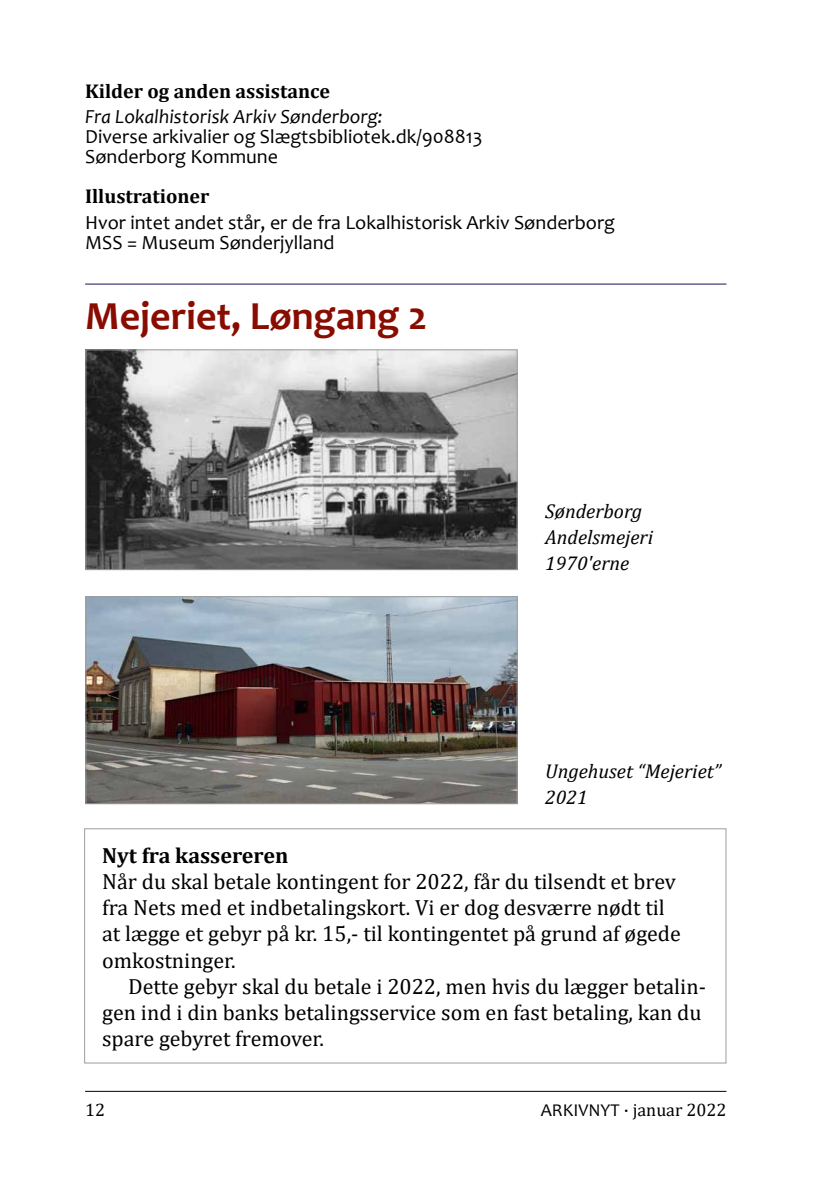
<style>
.page{position:relative;width:840px;height:1191px;background:#fff}
.page>*{position:absolute;margin:0;border:0;box-sizing:border-box;transform-origin:0 0}
.t1{font:700 40px "Candara";color:#890c00}
.t2{font:22px/26px "Cambria";color:#000}
.t3{font:700 22px "Cambria";color:#000}
.t4{font:20px/20px "Candara";color:#000}
.t5{font:italic 20px/26px "Cambria";color:#000}
.t6{font:700 20px "Cambria";color:#000}
.t7{font:italic 20px "Candara";color:#000}
.t8{font:18px "Cambria";color:#000}
.s1{font-family:"Candara"}
</style>
<div class="page">
<hr style="left:85px;top:1090px;width:641px;height:1px;background:#000">
<div style="left:84px;top:828px;width:642px;height:235px;border:1px solid #9c9d9d"></div>
<hr style="left:85px;top:283px;width:641px;height:1px;background:#1a134f">
<img style="left:87px;top:351px;width:428px;height:217px">
<div style="left:85px;top:349px;width:432px;height:221px;border:1px solid #9c9d9d"></div>
<img style="left:87px;top:598px;width:428px;height:204px">
<div style="left:85px;top:596px;width:432px;height:208px;border:1px solid #9c9d9d"></div>
<p class="t6" style="left:85px;top:77px;width:246px">Kilder og anden assistance</p>
<p class="t7" style="left:85px;top:104px;width:299px">Fra Lokalhistorisk Arkiv Sønderborg:</p>
<p class="t4" style="left:85px;top:127px;width:399px">Diverse arkivalier og Slægtsbibliotek.dk/908813<br>Sønderborg Kommune</p>
<p class="t6" style="left:85px;top:182px;width:126px">Illustrationer</p>
<p class="t4" style="left:85px;top:212px;width:531px">Hvor intet andet står, er de fra Lokalhistorisk Arkiv Sønderborg<br>MSS = Museum Sønderjylland</p>
<h1 class="t1" style="left:85px;top:291px;width:343px">Mejeriet, Løngang 2</h1>
<p class="t5" style="left:545px;top:497px;width:109px">Sønderborg<br>Andelsmejeri<br>1970'erne</p>
<p class="t5" style="left:545px;top:757px;width:177px">Ungehuset “Mejeriet”<br>2021</p>
<p class="t3" style="left:102px;top:840px;width:188px">Nyt fra kassereren</p>
<p class="t2" style="left:102px;top:869px;width:580px">Når du skal betale kontingent for 2022, får du tilsendt et brev fra Nets med et indbetalingskort. Vi er dog desværre nødt til at lægge et gebyr på kr. 15,- til kontingentet på grund af øgede omkostninger.</p>
<p class="t2" style="left:102px;top:973px;width:605px;text-indent:26px">Dette gebyr skal du betale i 2022, men hvis du lægger betalin&shy;gen ind i din banks betalingsservice som en fast betaling, kan du spare gebyret fremover.</p>
<p class="t8" style="left:85px;top:1099px;width:21px">12</p>
<p class="t8" style="left:540px;top:1099px;width:187px"><span class="s1">ARKIVNYT</span> · januar 2022</p>
</div>
